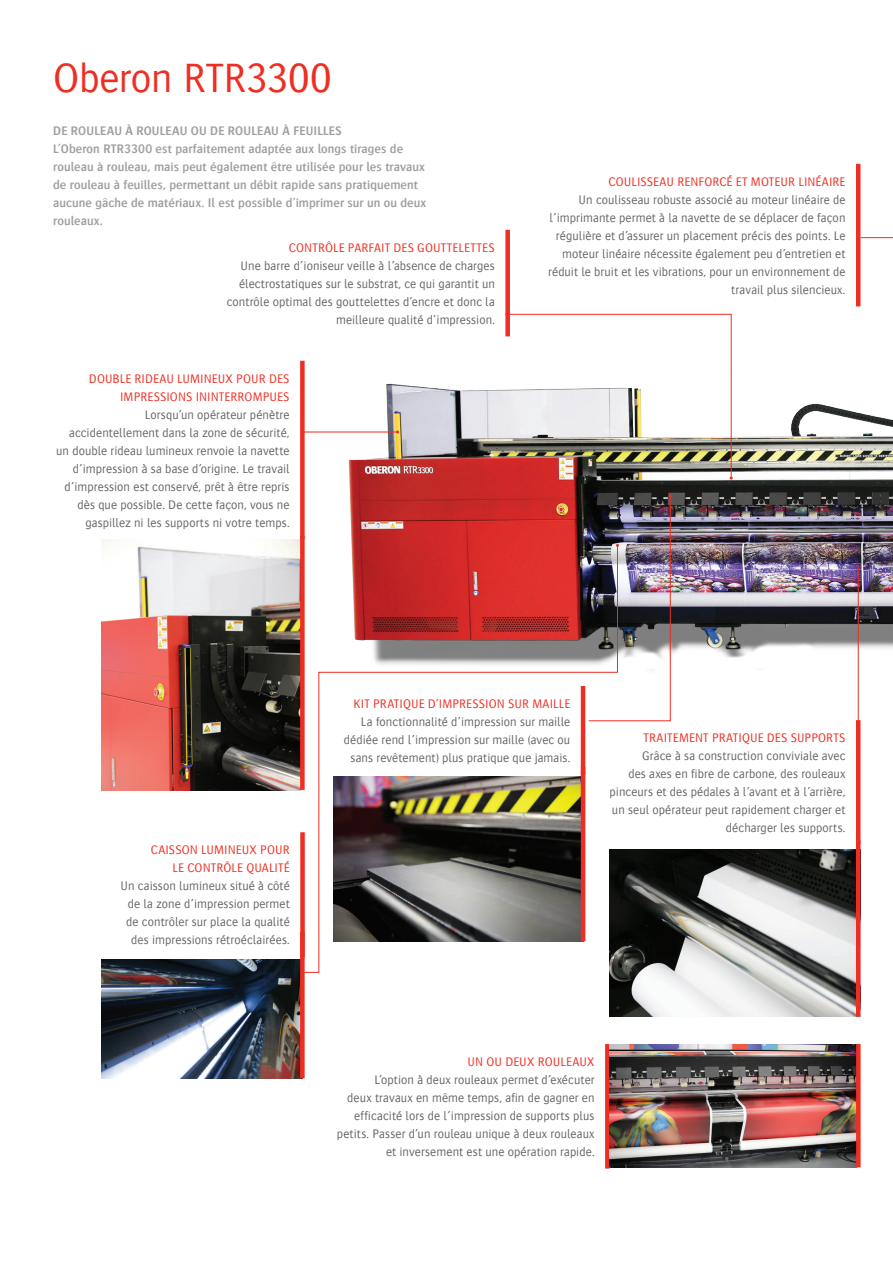
<style>
.page{position:relative;width:893px;height:1262px;background:#fff}
.page>*{position:absolute;margin:0;border:0;box-sizing:border-box;transform-origin:0 0}
.t1{font:300 42px "Bosis For Agfa";letter-spacing:-.01em;color:#ee2e22}
.t2{font:300 12.75px/18px "Bosis For Agfa";letter-spacing:.01em;color:#636366;text-align:right}
.t3{font:600 12.75px/18px "Bosis For Agfa";letter-spacing:.005em;color:#9d9fa2}
.t4{font:300 12.75px/18px "Bosis For Agfa";letter-spacing:.01em;color:#ee2e22;text-align:right}
</style>
<div class="page">
<img style="left:325px;top:383px;width:567px;height:299px">
<svg style="left:505px;top:230px;width:4px;height:83px"></svg>
<hr style="left:300px;top:832px;width:4px;height:125px;background:#f26961">
<img style="left:101px;top:959px;width:201px;height:120px">
<svg style="left:300px;top:932px;width:4px;height:146px"></svg>
<img style="left:101px;top:540px;width:199px;height:250px">
<svg style="left:300px;top:361px;width:4px;height:175px"></svg>
<svg style="left:300px;top:536px;width:4px;height:254px"></svg>
<div style="left:855px;top:164px;width:5px;height:142px;background:#ee2e22"></div>
<svg style="left:504px;top:313px;width:228px;height:167px"></svg>
<hr style="left:303px;top:432px;width:94px;height:1px;background:#ee2e22">
<svg style="left:301px;top:545px;width:317px;height:428px"></svg>
<div style="left:580px;top:686px;width:5px;height:88px;background:#ee2e22"></div>
<img style="left:334px;top:776px;width:246px;height:165px">
<div style="left:580px;top:767px;width:5px;height:174px;background:#ee2e22"></div>
<img style="left:587px;top:494px;width:84px;height:227px">
<svg style="left:859px;top:237px;width:33px;height:193px"></svg>
<img style="left:608px;top:849px;width:247px;height:167px">
<div style="left:855px;top:720px;width:5px;height:125px;background:#ee2e22"></div>
<div style="left:855px;top:841px;width:5px;height:175px;background:#ee2e22"></div>
<hr style="left:857px;top:565px;width:1px;height:173px;background:#ee2e22">
<svg style="left:605px;top:1044px;width:4px;height:124px"></svg>
<img style="left:608px;top:1044px;width:247px;height:123px">
<svg style="left:855px;top:1044px;width:5px;height:123px"></svg>
<h1 class="t1" style="left:53px;top:57px;width:280px">Oberon RTR3300</h1>
<p class="t3" style="left:53px;top:121px;width:374px">DE ROULEAU À ROULEAU OU DE ROULEAU À FEUILLES<br>L’Oberon RTR3300 est parfaitement adaptée aux longs tirages de rouleau à rouleau, mais peut également être utilisée pour les travaux de rouleau à feuilles, permettant un débit rapide sans pratiquement aucune gâche de matériaux. Il est possible d’imprimer sur un ou deux rouleaux.</p>
<p class="t4" style="left:289px;top:238px;width:207px">CONTRÔLE PARFAIT DES GOUTTELETTES</p>
<p class="t2" style="left:226px;top:256px;width:269px">Une barre d’ioniseur veille à l’absence de charges électrostatiques sur le substrat, ce qui garantit un contrôle optimal des gouttelettes d’encre et donc la meilleure qualité d’impression.</p>
<p class="t4" style="left:89px;top:369px;width:202px">DOUBLE RIDEAU LUMINEUX POUR DES<br>IMPRESSIONS ININTERROMPUES</p>
<p class="t2" style="left:56px;top:405px;width:235px">Lorsqu’un opérateur pénètre accidentellement dans la zone de sécurité, un double rideau lumineux renvoie la navette d’impression à sa base d’origine. Le travail d’impression est conservé, prêt à être repris dès que possible. De cette façon, vous ne gaspillez ni les supports ni votre temps.</p>
<p class="t4" style="left:608px;top:172px;width:238px">COULISSEAU RENFORCÉ ET MOTEUR LINÉAIRE</p>
<p class="t2" style="left:548px;top:190px;width:298px">Un coulisseau robuste associé au moteur linéaire de l’imprimante permet à la navette de se déplacer de façon régulière et d’assurer un placement précis des points. Le moteur linéaire nécessite également peu d’entretien et réduit le bruit et les vibrations, pour un environnement de travail plus silencieux.</p>
<p class="t4" style="left:151px;top:841px;width:140px">CAISSON LUMINEUX POUR<br>LE CONTRÔLE QUALITÉ</p>
<p class="t2" style="left:120px;top:877px;width:171px">Un caisson lumineux situé à côté de la zone d’impression permet de contrôler sur place la qualité des impressions rétroéclairées.</p>
<p class="t4" style="left:353px;top:694px;width:218px">KIT PRATIQUE D’IMPRESSION SUR MAILLE</p>
<p class="t2" style="left:344px;top:712px;width:228px">La fonctionnalité d’impression sur maille dédiée rend l’impression sur maille (avec ou sans revêtement) plus pratique que jamais.</p>
<p class="t4" style="left:643px;top:728px;width:203px">TRAITEMENT PRATIQUE DES SUPPORTS</p>
<p class="t2" style="left:609px;top:746px;width:237px">Grâce à sa construction conviviale avec<br>des axes en fibre de carbone, des rouleaux pinceurs et des pédales à l’avant et à l’arrière, un seul opérateur peut rapidement charger et décharger les supports.</p>
<p class="t4" style="left:467px;top:1052px;width:128px">UN OU DEUX ROULEAUX</p>
<p class="t2" style="left:337px;top:1070px;width:259px">L’option à deux rouleaux permet d’exécuter<br>deux travaux en même temps, afin de gagner en efficacité lors de l’impression de supports plus petits. Passer d’un rouleau unique à deux rouleaux et inversement est une opération rapide.</p>
</div>
